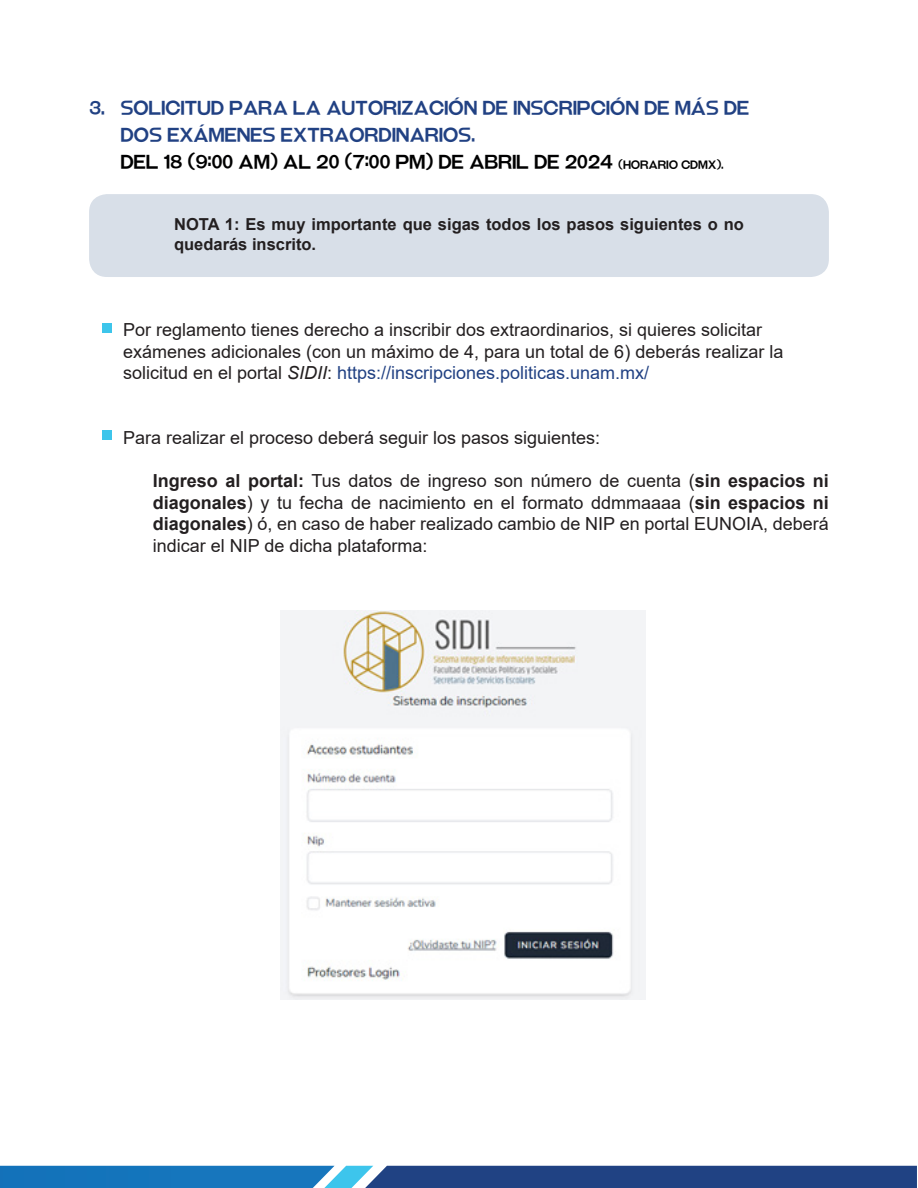
<style>
.page{position:relative;width:918px;height:1188px;background:#fff}
.page>*{position:absolute;margin:0;border:0;box-sizing:border-box;transform-origin:0 0}
.t1{font:22.5px "SU Ay ED";letter-spacing:-.02em;color:#214183}
.t2{font:22.5px "SU Ay ED";letter-spacing:-.02em;color:#000001}
.t3{font:18px/21.6px "Arial";color:#231f20;text-align:justify}
.t4{font:18px "Arial";color:#214183}
.t5{font:700 16.5px/19.8px "Arial";color:#231f20}
.s1{font-size:13.5px}
.s2{color:#231f20}
.s3{font-style:italic;color:#231f20}
.s4{font-weight:700}
</style>
<div class="page">
<svg style="left:0;top:1166px;width:917px;height:22px;background:#235d9d"></svg>
<div style="left:89px;top:194px;width:740px;height:83px;background:#d8dfe8;border-radius:18px"></div>
<div style="left:102px;top:323px;width:10px;height:9px;background:#3dc5eb"></div>
<div style="left:102px;top:430px;width:10px;height:10px;background:#3dc5eb"></div>
<img style="left:280px;top:610px;width:366px;height:389px">
<p class="t1" style="left:89px;top:96px;width:662px">3. SOLICITUD PARA LA AUTORIZACIÓN DE INSCRIPCIÓN DE MÁS DE</p>
<p class="t1" style="left:120px;top:123px;width:356px">DOS EXÁMENES EXTRAORDINARIOS.</p>
<p class="t2" style="left:120px;top:150px;width:605px">DEL 18 (9:00 AM) AL 20 (7:00 PM) DE ABRIL DE 2024 <span class="s1">(HORARIO CDMX).</span></p>
<p class="t5" style="left:174px;top:214px;width:571px">NOTA 1: Es muy importante que sigas todos los pasos siguientes o no quedarás inscrito.</p>
<p class="t3" style="left:123px;top:319px;width:641px">Por reglamento tienes derecho a inscribir dos extraordinarios, si quieres solicitar</p>
<p class="t3" style="left:123px;top:340px;width:662px">exámenes adicionales (con un máximo de 4, para un total de 6) deberás realizar la</p>
<p class="t4" style="left:123px;top:360px;width:528px"><span class="s2">solicitud en el portal</span> <span class="s3">SIDII</span><span class="s2">:</span> https://inscripciones.politicas.unam.mx/</p>
<p class="t3" style="left:123px;top:427px;width:479px">Para realizar el proceso deberá seguir los pasos siguientes:</p>
<p class="t3" style="left:153px;top:470px;width:678px"><span class="s4">Ingreso al portal:</span> Tus datos de ingreso son número de cuenta (<span class="s4">sin espacios ni diagonales</span>) y tu fecha de nacimiento en el formato ddmmaaaa (<span class="s4">sin espacios ni diagonales</span>) ó, en caso de haber realizado cambio de NIP en portal EUNOIA, deberá indicar el NIP de dicha plataforma:</p>
</div>
